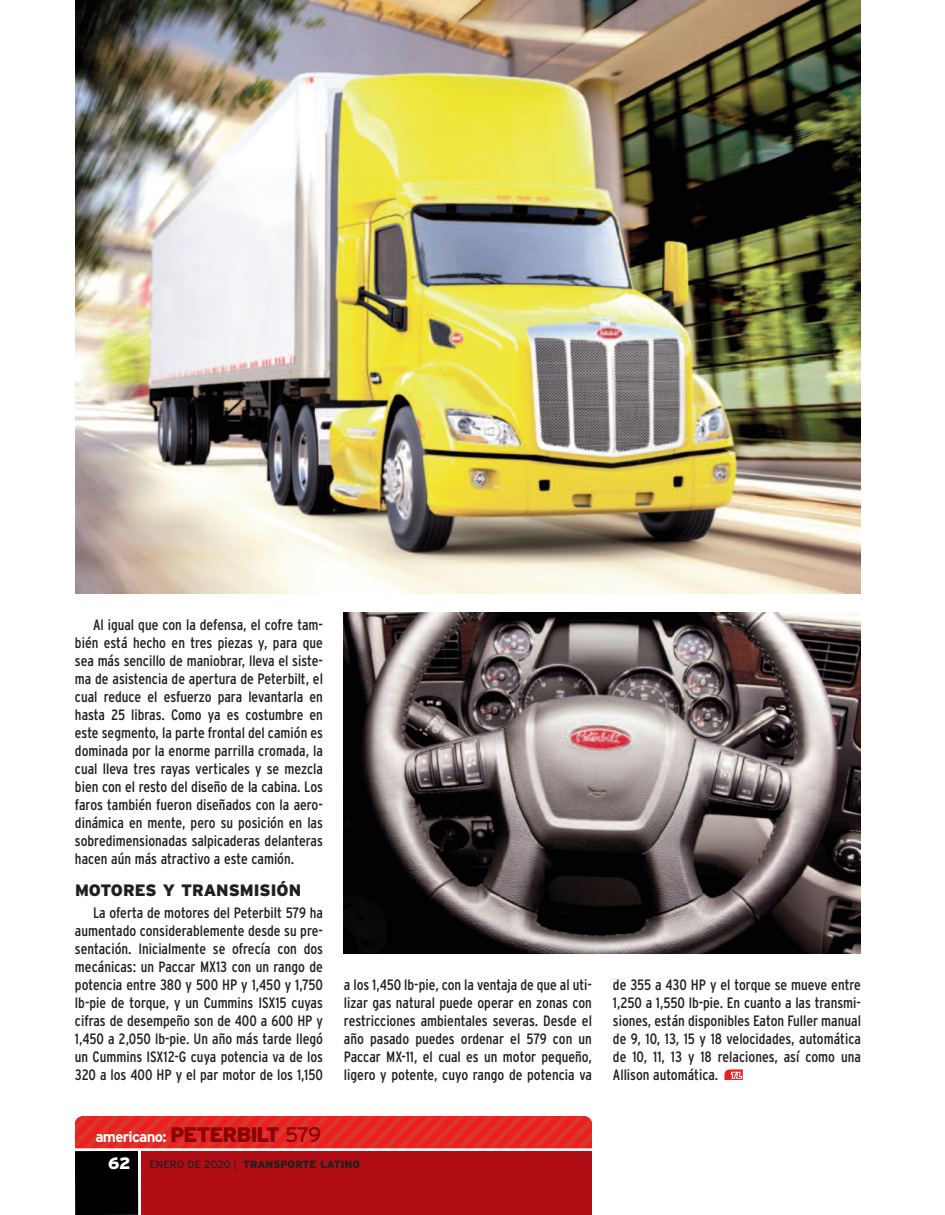
<style>
.page{position:relative;width:945px;height:1215px;background:#fff}
.page>*{position:absolute;margin:0;border:0;box-sizing:border-box;transform-origin:0 0}
.t1{font:900 16.5px "Interstate";color:#231f20}
.t2{font:900 16.5px "Interstate";color:#fff}
.t3{font:condensed 15px/18px "Interstate";color:#231f20;text-align:justify}
.t4{font:700 15px "Interstate";letter-spacing:-.05em;color:#fff}
.t5{font:900 10.5px "Interstate";color:#231f20}
.s1{font-weight:900;font-size:21px;color:#8b0202}
.s2{font-weight:400;font-size:21px;color:#8b0202}
.s3{font-weight:400}
.s4{font-weight:300}
</style>
<div class="page">
<img style="left:75px;top:0;width:786px;height:593px">
<svg style="left:724px;top:1069px;width:19px;height:11px"></svg>
<img style="left:344px;top:612px;width:517px;height:342px">
<img style="left:75px;top:1116px;width:517px;height:32px">
<div style="left:141px;top:1151px;width:451px;height:64px;background:#b00d15"></div>
<div style="left:75px;top:1151px;width:63px;height:64px;background:#000"></div>
<p class="t3" style="left:75px;top:616px;width:250px;text-indent:18px">Al igual que con la defensa, el cofre tam&shy;bién está hecho en tres piezas y, para que sea más sencillo de maniobrar, lleva el siste&shy;ma de asistencia de apertura de Peterbilt, el cual reduce el esfuerzo para levantarla en hasta 25 libras. Como ya es costumbre en este segmento, la parte frontal del camión es dominada por la enorme parrilla cromada, la cual lleva tres rayas verticales y se mezcla bien con el resto del diseño de la cabina. Los faros también fueron diseñados con la aero&shy;dinámica en mente, pero su posición en las sobredimensionadas salpicaderas delanteras hacen aún más atractivo a este camión.</p>
<p class="t1" style="left:75px;top:880px;width:228px">MOTORES Y TRANSMISIÓN</p>
<p class="t3" style="left:75px;top:904px;width:250px;text-indent:18px">La oferta de motores del Peterbilt 579 ha aumentado considerablemente desde su pre&shy;sentación. Inicialmente se ofrecía con dos mecánicas: un Paccar MX13 con un rango de potencia entre 380 y 500 HP y 1,450 y 1,750 lb-pie de torque, y un Cummins ISX15 cuyas cifras de desempeño son de 400 a 600 HP y 1,450 a 2,050 lb-pie. Un año más tarde llegó un Cummins ISX12-G cuya potencia va de los 320 a los 400 HP y el par motor de los 1,150</p>
<p class="t3" style="left:344px;top:976px;width:250px">a los 1,450 lb-pie, con la ventaja de que al uti&shy;lizar gas natural puede operar en zonas con restricciones ambientales severas. Desde el año pasado puedes ordenar el 579 con un Paccar MX-11, el cual es un motor pequeño, ligero y potente, cuyo rango de potencia va</p>
<p class="t3" style="left:613px;top:976px;width:250px">de 355 a 430 HP y el torque se mueve entre 1,250 a 1,550 lb-pie. En cuanto a las transmi&shy;siones, están disponibles Eaton Fuller manual de 9, 10, 13, 15 y 18 velocidades, automática de 10, 11, 13 y 18 relaciones, así como una Allison automática.</p>
<p class="t4" style="left:95px;top:1128px;width:228px">americano: <span class="s1">PETERBILT</span> <span class="s2">579</span></p>
<p class="t2" style="left:108px;top:1153px;width:24px">62</p>
<p class="t5" style="left:149px;top:1158px;width:212px"><span class="s3">ENERO DE 2020</span> <span class="s4">|</span> TRANSPORTE LATINO</p>
</div>
